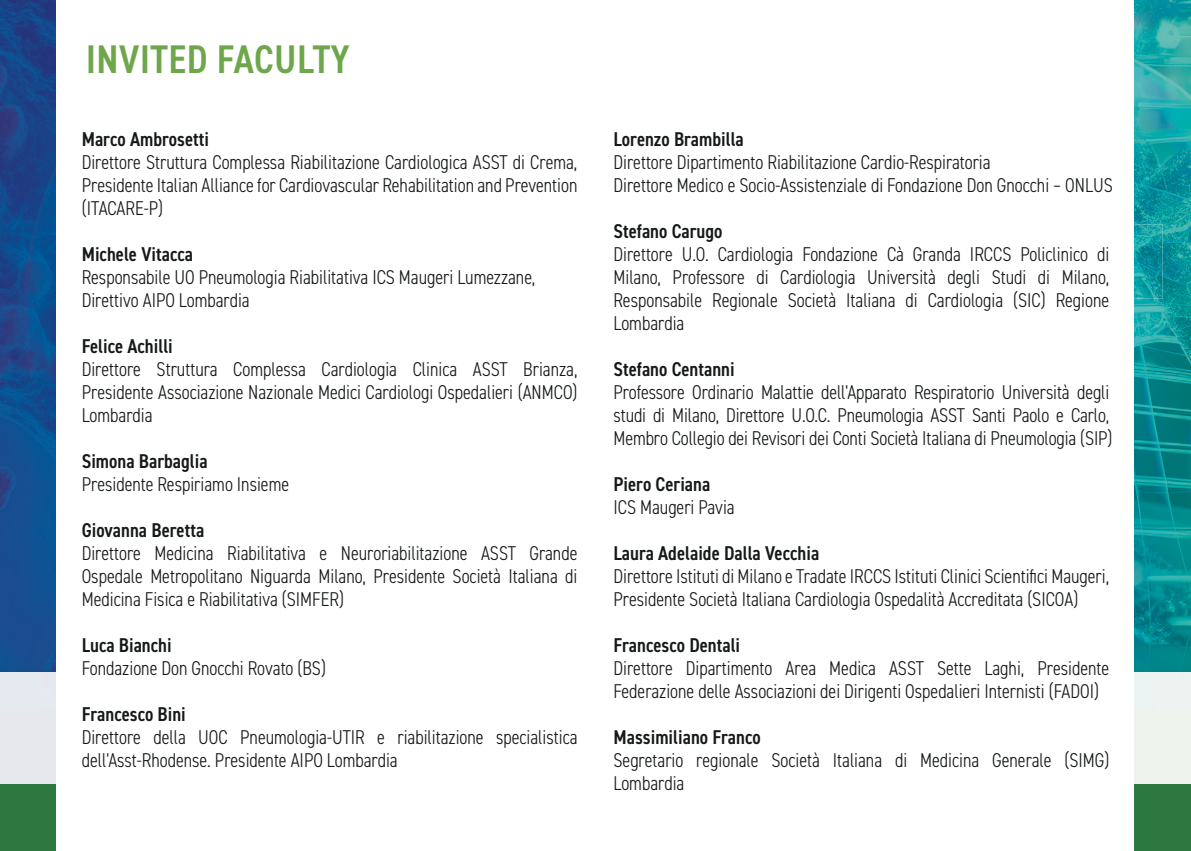
<style>
.page{position:relative;width:1191px;height:851px;background:#fff}
.page>*{position:absolute;margin:0;border:0;box-sizing:border-box;transform-origin:0 0}
.t1{font:600 condensed 40px "DIN2014";letter-spacing:.01em;color:#6ea74b}
.t2{font:300 condensed 20px/23px "DIN2014";color:#151918}
.t3{font:600 condensed 20px "DIN2014";color:#151918}
</style>
<div class="page">
<img style="left:0;top:0;width:1191px;height:709px">
<div style="left:0;top:709px;width:1191px;height:141px;background:#e9edee"></div>
<div style="left:0;top:784px;width:1191px;height:66px;background:#2d7741"></div>
<img style="left:1134px;top:224px;width:28px;height:74px">
<div style="left:57px;top:0;width:1077px;height:850px;background:#fff"></div>
<h1 class="t1" style="left:86px;top:33px;width:266px">INVITED FACULTY</h1>
<p class="t3" style="left:82px;top:125px;width:129px">Marco Ambrosetti</p>
<p class="t2" style="left:82px;top:150px;width:497px;text-align:justify">Direttore Struttura Complessa Riabilitazione Cardiologica ASST di Crema, Presidente Italian Alliance for Cardiovascular Rehabilitation and Prevention (ITACARE-P)</p>
<p class="t3" style="left:82px;top:240px;width:113px">Michele Vitacca</p>
<p class="t2" style="left:82px;top:265px;width:455px">Responsabile UO Pneumologia Riabilitativa ICS Maugeri Lumezzane,<br>Direttivo AIPO Lombardia</p>
<p class="t3" style="left:82px;top:332px;width:93px">Felice Achilli</p>
<p class="t2" style="left:82px;top:357px;width:497px;text-align:justify">Direttore Struttura Complessa Cardiologia Clinica ASST Brianza, Presidente Associazione Nazionale Medici Cardiologi Ospedalieri (ANMCO)<br>Lombardia</p>
<p class="t3" style="left:82px;top:447px;width:127px">Simona Barbaglia</p>
<p class="t2" style="left:82px;top:472px;width:209px">Presidente Respiriamo Insieme</p>
<p class="t3" style="left:82px;top:516px;width:124px">Giovanna Beretta</p>
<p class="t2" style="left:82px;top:541px;width:497px;text-align:justify">Direttore Medicina Riabilitativa e Neuroriabilitazione ASST Grande Ospedale Metropolitano Niguarda Milano, Presidente Società Italiana di Medicina Fisica e Riabilitativa (SIMFER)</p>
<p class="t3" style="left:82px;top:631px;width:91px">Luca Bianchi</p>
<p class="t2" style="left:82px;top:656px;width:246px">Fondazione Don Gnocchi Rovato (BS)</p>
<p class="t3" style="left:82px;top:700px;width:106px">Francesco Bini</p>
<p class="t2" style="left:82px;top:725px;width:497px">Direttore della UOC Pneumologia-UTIR e riabilitazione specialistica dell'Asst-Rhodense. Presidente AIPO Lombardia</p>
<p class="t3" style="left:613px;top:125px;width:132px">Lorenzo Brambilla</p>
<p class="t2" style="left:613px;top:150px;width:501px">Direttore Dipartimento Riabilitazione Cardio-Respiratoria<br>Direttore Medico e Socio-Assistenziale di Fondazione Don Gnocchi – ONLUS</p>
<p class="t3" style="left:613px;top:217px;width:110px">Stefano Carugo</p>
<p class="t2" style="left:613px;top:242px;width:497px;text-align:justify">Direttore U.O. Cardiologia Fondazione Cà Granda IRCCS Policlinico di Milano, Professore di Cardiologia Università degli Studi di Milano, Responsabile Regionale Società Italiana di Cardiologia (SIC) Regione Lombardia</p>
<p class="t3" style="left:613px;top:355px;width:123px">Stefano Centanni</p>
<p class="t2" style="left:613px;top:380px;width:500px">Professore Ordinario Malattie dell'Apparato Respiratorio Università degli studi di Milano, Direttore U.O.C. Pneumologia ASST Santi Paolo e Carlo,<br>Membro Collegio dei Revisori dei Conti Società Italiana di Pneumologia (SIP)</p>
<p class="t3" style="left:613px;top:470px;width:98px">Piero Ceriana</p>
<p class="t2" style="left:613px;top:495px;width:123px">ICS Maugeri Pavia</p>
<p class="t3" style="left:613px;top:539px;width:207px">Laura Adelaide Dalla Vecchia</p>
<p class="t2" style="left:613px;top:564px;width:497px">Direttore Istituti di Milano e Tradate IRCCS Istituti Clinici Scientifici Maugeri,<br>Presidente Società Italiana Cardiologia Ospedalità Accreditata (SICOA)</p>
<p class="t3" style="left:613px;top:631px;width:128px">Francesco Dentali</p>
<p class="t2" style="left:613px;top:656px;width:497px">Direttore Dipartimento Area Medica ASST Sette Laghi, Presidente<br>Federazione delle Associazioni dei Dirigenti Ospedalieri Internisti (FADOI)</p>
<p class="t3" style="left:613px;top:723px;width:149px">Massimiliano Franco</p>
<p class="t2" style="left:613px;top:748px;width:497px">Segretario regionale Società Italiana di Medicina Generale (SIMG)<br>Lombardia</p>
</div>
